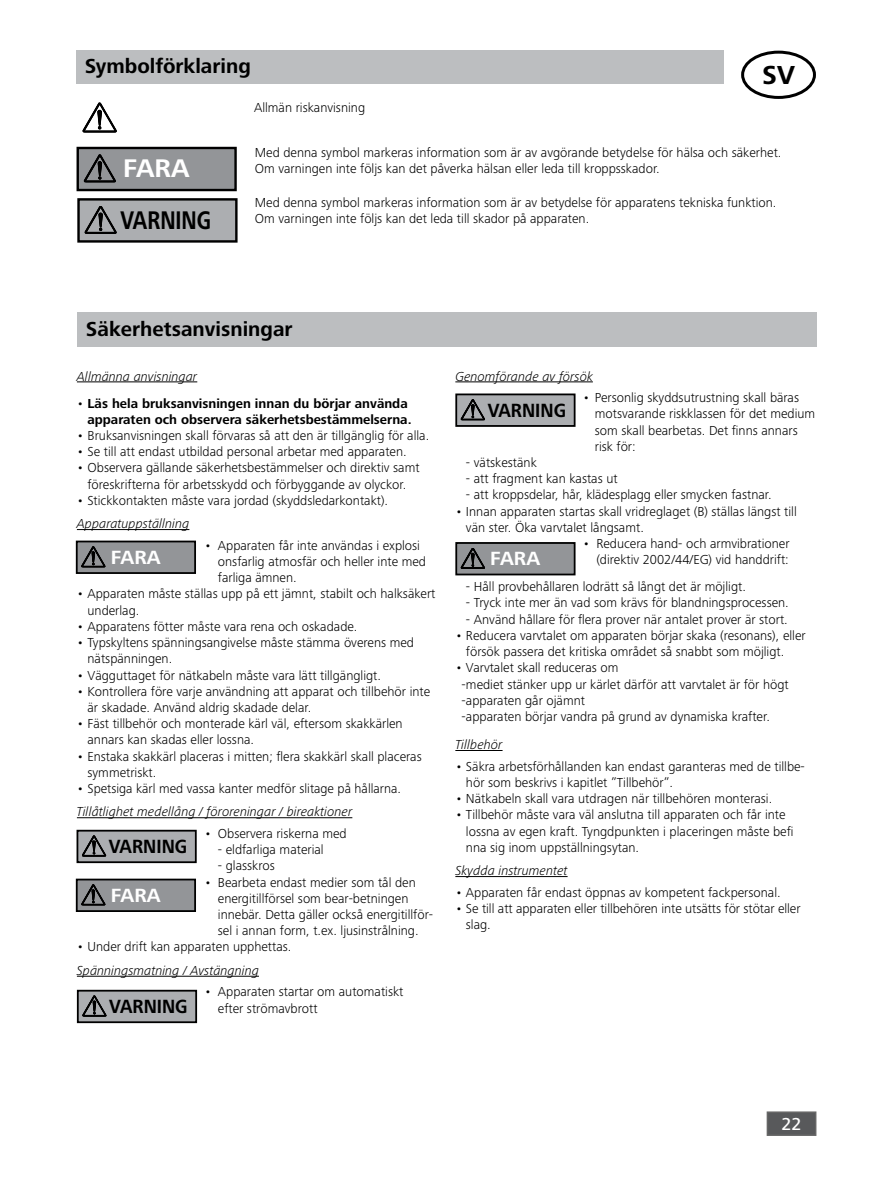
<style>
.page{position:relative;width:893px;height:1187px;background:#fff}
.page>*{position:absolute;margin:0;border:0;box-sizing:border-box;transform-origin:0 0}
.t1{font:700 27px "Frutiger Next IKA";color:#000}
.t2{font:700 26.4px "Frutiger Next IKA";color:#000;scale:.78 1}
.t3{font:700 26.4px "Frutiger Next IKA";color:#fff}
.t4{font:700 21px "Frutiger Next IKA";color:#000}
.t5{font:700 19.8px "Frutiger Next IKA";color:#000;scale:.9 1}
.t6{font:700 19.8px "Frutiger Next IKA";color:#fff}
.t7{font:500 18px "Frutiger Next IKA";color:#fff}
.t8{font:300 13.5px/16.2px "Frutiger Next IKA";color:#000}
.t9{font:italic 300 13.5px "Frutiger Next IKA";color:#000}
.t10{font:700 13.5px/16.2px "Frutiger Next IKA";color:#000;text-align:right}
.s1{font-weight:300}
</style>
<div class="page">
<div style="left:767px;top:1111px;width:49px;height:24px;background:#58595b;border:2px solid #666"></div>
<div style="left:77px;top:312px;width:740px;height:34px;background:#bcbec0"></div>
<hr style="left:77px;top:381px;width:120px;height:1px;background:#000">
<hr style="left:77px;top:529px;width:112px;height:1px;background:#000">
<hr style="left:77px;top:817px;width:275px;height:1px;background:#000">
<hr style="left:77px;top:975px;width:182px;height:1px;background:#000">
<hr style="left:455px;top:381px;width:138px;height:1px;background:#000">
<hr style="left:455px;top:750px;width:48px;height:1px;background:#000">
<hr style="left:455px;top:876px;width:113px;height:1px;background:#000">
<div style="left:77px;top:50px;width:647px;height:33px;background:#bcbec0"></div>
<svg style="left:82px;top:102px;width:35px;height:31px"></svg>
<div style="left:741px;top:51px;width:75px;height:48px;border:3px solid #000;border-radius:50%"></div>
<div style="left:77px;top:147px;width:160px;height:44px;background:#939598;border:2px solid #000"></div>
<svg style="left:84px;top:155px;width:32px;height:28px"></svg>
<div style="left:77px;top:198px;width:161px;height:44px;background:#acaeb1;border:2px solid #000"></div>
<svg style="left:85px;top:206px;width:32px;height:28px"></svg>
<div style="left:455px;top:542px;width:120px;height:33px;background:#939598;border:2px solid #000"></div>
<svg style="left:461px;top:548px;width:24px;height:21px"></svg>
<div style="left:77px;top:829px;width:120px;height:34px;background:#acaeb1;border:2px solid #000"></div>
<svg style="left:82px;top:835px;width:24px;height:21px"></svg>
<div style="left:76px;top:540px;width:120px;height:34px;background:#939598;border:2px solid #000"></div>
<svg style="left:81px;top:546px;width:25px;height:21px"></svg>
<div style="left:76px;top:878px;width:120px;height:33px;background:#939598;border:2px solid #000"></div>
<svg style="left:81px;top:884px;width:25px;height:21px"></svg>
<div style="left:455px;top:393px;width:120px;height:34px;background:#acaeb1;border:2px solid #000"></div>
<svg style="left:461px;top:399px;width:24px;height:21px"></svg>
<div style="left:77px;top:989px;width:120px;height:34px;background:#acaeb1;border:2px solid #000"></div>
<svg style="left:82px;top:995px;width:25px;height:21px"></svg>
<h3 class="t4" style="left:85px;top:54px;width:168px">Symbolförklaring</h3>
<p class="t8" style="left:254px;top:100px;width:113px">Allmän riskanvisning</p>
<h1 class="t1" style="left:762px;top:60px;width:34px">SV</h1>
<h2 class="t3" style="left:123px;top:153px;width:68px">FARA</h2>
<h2 class="t2" style="left:121px;top:205px;width:118px">VARNING</h2>
<p class="t8" style="left:255px;top:144px;width:528px">Med denna symbol markeras information som är av avgörande betydelse för hälsa och säkerhet.<br>Om varningen inte följs kan det påverka hälsan eller leda till kroppsskador.</p>
<p class="t8" style="left:255px;top:194px;width:523px">Med denna symbol markeras information som är av betydelse för apparatens tekniska funktion.<br>Om varningen inte följs kan det leda till skador på apparaten.</p>
<h3 class="t4" style="left:86px;top:317px;width:208px">Säkerhetsanvisningar</h3>
<p class="t9" style="left:77px;top:368px;width:122px">Allmänna anvisningar</p>
<p class="t10" style="left:77px;top:395px;width:336px"><span class="s1">•</span> Läs hela bruksanvisningen innan du börjar använda apparaten och observera säkerhetsbestämmelserna.</p>
<p class="t8" style="left:77px;top:427px;width:354px">• Bruksanvisningen skall förvaras så att den är tillgänglig för alla.</p>
<p class="t8" style="left:77px;top:443px;width:331px">• Se till att endast utbildad personal arbetar med apparaten.</p>
<p class="t8" style="left:77px;top:460px;width:344px;text-align:center">• Observera gällande säkerhetsbestämmelser och direktiv samt föreskrifterna för arbetsskydd och förbyggande av olyckor.</p>
<p class="t8" style="left:77px;top:492px;width:313px">• Stickkontakten måste vara jordad (skyddsledarkontakt).</p>
<p class="t9" style="left:77px;top:516px;width:114px">Apparatuppställning</p>
<p class="t8" style="left:218px;top:537px;width:210px;text-indent:-14px">• Apparaten får inte användas i explosi onsfarlig atmosfär och heller inte med farliga ämnen.</p>
<p class="t8" style="left:88px;top:586px;width:349px;text-indent:-11px">• Apparaten måste ställas upp på ett jämnt, stabilt och halksäkert underlag.</p>
<p class="t8" style="left:77px;top:618px;width:282px">• Apparatens fötter måste vara rena och oskadade.</p>
<p class="t8" style="left:88px;top:634px;width:328px;text-indent:-11px">• Typskyltens spänningsangivelse måste stämma överens med nätspänningen.</p>
<p class="t8" style="left:77px;top:667px;width:306px">• Vägguttaget för nätkabeln måste vara lätt tillgängligt.</p>
<p class="t8" style="left:88px;top:683px;width:344px;text-indent:-11px">• Kontrollera före varje användning att apparat och tillbehör inte är skadade. Använd aldrig skadade delar.</p>
<p class="t8" style="left:88px;top:715px;width:317px;text-indent:-11px">• Fäst tillbehör och monterade kärl väl, eftersom skakkärlen annars kan skadas eller lossna.</p>
<p class="t8" style="left:88px;top:748px;width:336px;text-indent:-11px">• Enstaka skakkärl placeras i mitten; flera skakkärl skall placeras symmetriskt.</p>
<p class="t8" style="left:77px;top:780px;width:326px">• Spetsiga kärl med vassa kanter medför slitage på hållarna.</p>
<p class="t9" style="left:77px;top:804px;width:277px">Tillåtlighet medellång / föroreningar / bireaktioner</p>
<p class="t8" style="left:204px;top:825px;width:144px">• Observera riskerna med</p>
<p class="t8" style="left:218px;top:841px;width:107px">- eldfarliga material</p>
<p class="t8" style="left:218px;top:857px;width:58px">- glasskros</p>
<p class="t8" style="left:218px;top:874px;width:217px;text-indent:-14px">• Bearbeta endast medier som tål den energitillförsel som bear-betningen innebär. Detta gäller också energitillför&shy;sel i annan form, t.ex. ljusinstrålning.</p>
<p class="t8" style="left:77px;top:938px;width:216px">• Under drift kan apparaten upphettas.</p>
<p class="t9" style="left:77px;top:962px;width:184px">Spänningsmatning / Avstängning</p>
<p class="t8" style="left:218px;top:983px;width:187px;text-indent:-14px">• Apparaten startar om automatiskt efter strömavbrott</p>
<h3 class="t6" style="left:111px;top:545px;width:51px">FARA</h3>
<h3 class="t5" style="left:109px;top:834px;width:89px">VARNING</h3>
<h3 class="t6" style="left:111px;top:883px;width:51px">FARA</h3>
<h3 class="t5" style="left:109px;top:994px;width:89px">VARNING</h3>
<p class="t9" style="left:455px;top:368px;width:139px">Genomförande av försök</p>
<p class="t8" style="left:595px;top:389px;width:222px;text-indent:-12px">• Personlig skyddsutrustning skall bäras motsvarande riskklassen för det medium som skall bearbetas. Det finns annars risk för:</p>
<p class="t8" style="left:466px;top:454px;width:72px">- vätskestänk</p>
<p class="t8" style="left:466px;top:470px;width:153px">- att fragment kan kastas ut</p>
<p class="t8" style="left:466px;top:487px;width:307px">- att kroppsdelar, hår, klädesplagg eller smycken fastnar.</p>
<p class="t8" style="left:466px;top:503px;width:332px;text-indent:-11px">• Innan apparaten startas skall vridreglaget (B) ställas längst till vän ster. Öka varvtalet långsamt.</p>
<p class="t8" style="left:583px;top:535px;width:208px;text-align:right">• Reducera hand- och armvibrationer (direktiv 2002/44/EG) vid handdrift:</p>
<p class="t8" style="left:466px;top:578px;width:282px">- Håll provbehållaren lodrätt så långt det är möjligt.</p>
<p class="t8" style="left:466px;top:595px;width:324px">- Tryck inte mer än vad som krävs för blandningsprocessen.</p>
<p class="t8" style="left:466px;top:611px;width:323px">- Använd hållare för flera prover när antalet prover är stort.</p>
<p class="t8" style="left:466px;top:627px;width:341px;text-indent:-11px">• Reducera varvtalet om apparaten börjar skaka (resonans), eller försök passera det kritiska området så snabbt som möjligt.</p>
<p class="t8" style="left:461px;top:659px;width:329px;text-indent:-6px">• Varvtalet skall reduceras om<br>-mediet stänker upp ur kärlet därför att varvtalet är för högt</p>
<p class="t8" style="left:461px;top:692px;width:125px">- apparaten går ojämnt</p>
<p class="t8" style="left:461px;top:708px;width:310px">- apparaten börjar vandra på grund av dynamiska krafter.</p>
<p class="t9" style="left:455px;top:736px;width:49px">Tillbehör</p>
<p class="t8" style="left:466px;top:758px;width:340px;text-indent:-11px">• Säkra arbetsförhållanden kan endast garanteras med de tillbe&shy;hör som beskrivs i kapitlet ”Tillbehör”.</p>
<p class="t8" style="left:455px;top:790px;width:318px">• Nätkabeln skall vara utdragen när tillbehören monterasi.</p>
<p class="t8" style="left:466px;top:806px;width:329px;text-indent:-11px">• Tillbehör måste vara väl anslutna till apparaten och får inte lossna av egen kraft. Tyngdpunkten i placeringen måste befi nna sig inom uppställningsytan.</p>
<p class="t9" style="left:455px;top:862px;width:114px">Skydda instrumentet</p>
<p class="t8" style="left:455px;top:884px;width:327px">• Apparaten får endast öppnas av kompetent fackpersonal.</p>
<p class="t8" style="left:466px;top:900px;width:336px;text-indent:-11px">• Se till att apparaten eller tillbehören inte utsätts för stötar eller slag.</p>
<h3 class="t5" style="left:488px;top:398px;width:89px">VARNING</h3>
<h3 class="t6" style="left:490px;top:547px;width:51px">FARA</h3>
<h3 class="t7" style="left:781px;top:1113px;width:22px">22</h3>
</div>
